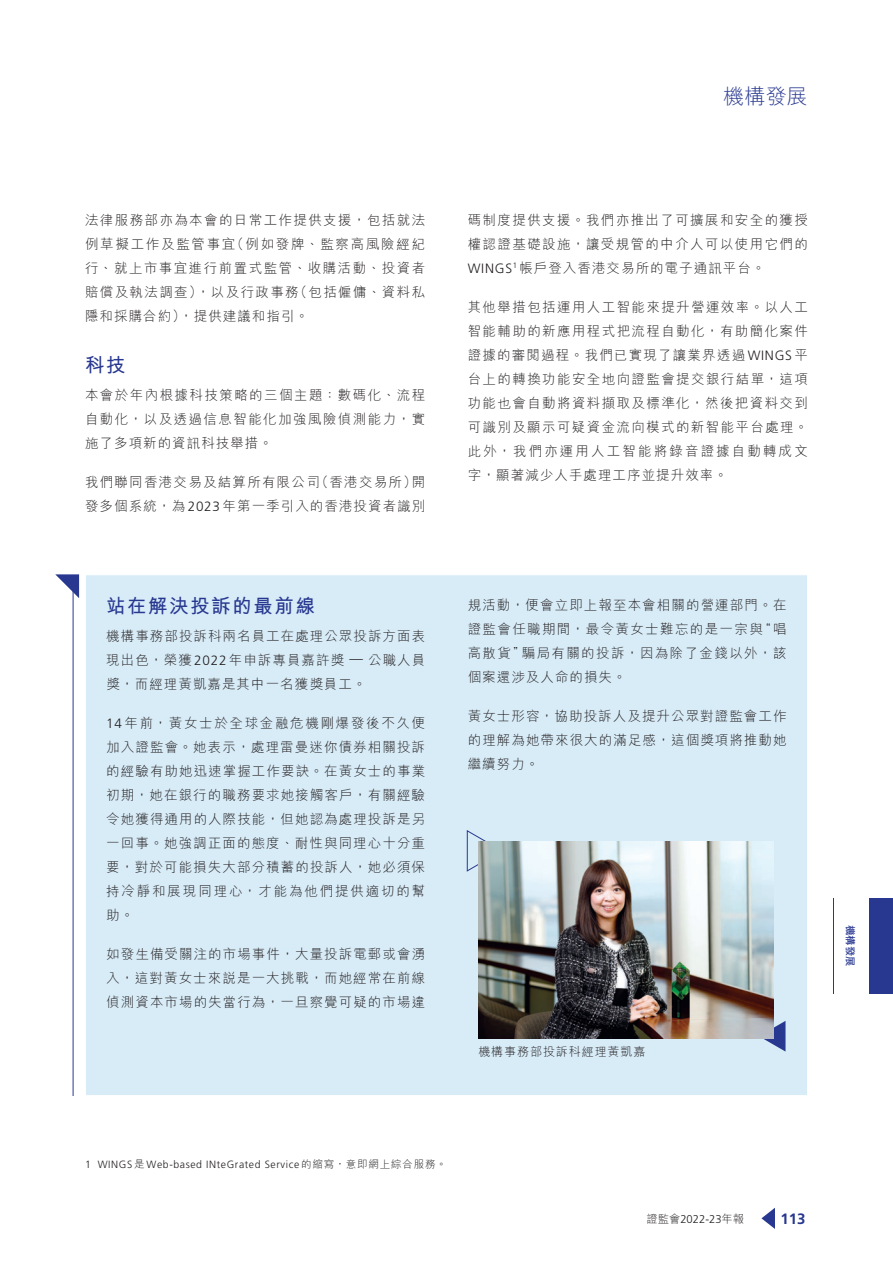
<style>
.page{position:relative;width:893px;height:1263px;background:#fff}
.page>*{position:absolute;margin:0;border:0;box-sizing:border-box;transform-origin:0 0}
.t1{font:300 21px "M Hei HK";color:#283890}
.t2{font:700 19.5px "M Hei HK";letter-spacing:.075em;color:#283890}
.t3{font:700 15px "Frutiger LT Std";color:#283890}
.t4{font:300 13.5px/24px "M Hei HK";letter-spacing:.08em;color:#231f20;text-align:justify}
.t5{font:300 12px "M Hei HK";letter-spacing:.075em;color:#231f20}
.t6{font:300 11.25px "Frutiger LT Std";color:#231f20}
.t7{font:300 10.5px "Frutiger LT Std";letter-spacing:.055em;color:#231f20}
.t8{font:700 10.5px "M Hei HK";color:#283890}
.s1{font-family:"Frutiger LT Std"}
.s2{font-family:"M Hei HK"}
</style>
<div class="page">
<svg style="left:761px;top:1208px;width:14px;height:21px"></svg>
<hr style="left:833px;top:898px;width:1px;height:96px;background:#283890">
<div style="left:869px;top:898px;width:24px;height:96px;background:#283890"></div>
<div style="left:85px;top:574px;width:723px;height:522px;background:#d8ecf8;border:1px solid #fff"></div>
<hr style="left:73px;top:583px;width:1px;height:513px;background:#283890">
<svg style="left:55px;top:574px;width:24px;height:24px"></svg>
<svg style="left:466px;top:830px;width:20px;height:42px"></svg>
<svg style="left:764px;top:1021px;width:21px;height:30px"></svg>
<img style="left:478px;top:841px;width:296px;height:198px">
<h1 class="t1" style="left:723px;top:85px;width:86px">機構發展</h1>
<p class="t4" style="left:85px;top:208px;width:342px">法律服務部亦為本會的日常工作提供支援，包括就法例草擬工作及監管事宜（例如發牌、監察高風險經紀行、就上市事宜進行前置式監管、收購活動、投資者賠償及執法調查），以及行政事務（包括僱傭、資料私隱和採購合約），提供建議和指引。</p>
<h1 class="t2" style="left:85px;top:350px;width:42px">科技</h1>
<p class="t4" style="left:85px;top:383px;width:342px">本會於年內根據科技策略的三個主題：數碼化、流程自動化，以及透過信息智能化加強風險偵測能力，實施了多項新的資訊科技舉措。</p>
<p class="t4" style="left:85px;top:470px;width:342px">我們聯同香港交易及結算所有限公司（香港交易所）開發多個系統，為<span class="s1">2023</span>年第一季引入的香港投資者識別</p>
<h1 class="t2" style="left:106px;top:592px;width:210px">站在解決投訴的最前線</h1>
<p class="t4" style="left:106px;top:624px;width:320px">機構事務部投訴科兩名員工在處理公眾投訴方面表現出色，榮獲<span class="s1">2022</span>年申訴專員嘉許獎 <sup>—</sup> 公職人員獎，而經理黃凱嘉是其中一名獲獎員工。</p>
<p class="t4" style="left:106px;top:711px;width:320px"><span class="s1">14</span>年前，黃女士於全球金融危機剛爆發後不久便加入證監會。她表示，處理雷曼迷你債券相關投訴的經驗有助她迅速掌握工作要訣。在黃女士的事業初期，她在銀行的職務要求她接觸客戶，有關經驗令她獲得通用的人際技能，但她認為處理投訴是另一回事。她強調正面的態度、耐性與同理心十分重要，對於可能損失大部分積蓄的投訴人，她必須保持冷靜和展現同理心，才能為他們提供適切的幫助。</p>
<p class="t4" style="left:106px;top:942px;width:320px">如發生備受關注的市場事件，大量投訴電郵或會湧入，這對黃女士來說是一大挑戰，而她經常在前線偵測資本市場的失當行為，一旦察覺可疑的市場違</p>
<p class="t4" style="left:468px;top:208px;width:342px">碼制度提供支援。我們亦推出了可擴展和安全的獲授權認證基礎設施，讓受規管的中介人可以使用它們的<span class="s1">WINGS</span><sup>1</sup> 帳戶登入香港交易所的電子通訊平台。</p>
<p class="t4" style="left:468px;top:294px;width:342px">其他舉措包括運用人工智能來提升營運效率。以人工智能輔助的新應用程式把流程自動化，有助簡化案件證據的審閱過程。我們已實現了讓業界透過<span class="s1">WINGS</span>平台上的轉換功能安全地向證監會提交銀行結單，這項功能也會自動將資料擷取及標準化，然後把資料交到可識別及顯示可疑資金流向模式的新智能平台處理。此外，我們亦運用人工智能將錄音證據自動轉成文字，顯著減少人手處理工序並提升效率。</p>
<p class="t4" style="left:468px;top:593px;width:320px">規活動，便會立即上報至本會相關的營運部門。在證監會任職期間，最令黃女士難忘的是一宗與“唱高散貨”騙局有關的投訴，因為除了金錢以外，該個案還涉及人命的損失。</p>
<p class="t4" style="left:468px;top:704px;width:320px">黃女士形容，協助投訴人及提升公眾對證監會工作的理解為她帶來很大的滿足感，這個獎項將推動她繼續努力。</p>
<p class="t5" style="left:478px;top:1046px;width:169px">機構事務部投訴科經理黃凱嘉</p>
<p class="t8" style="left:858px;top:925px;width:43px;rotate:90deg">機構發展</p>
<p class="t7" style="left:85px;top:1158px;width:363px">1 WINGS <span class="s2">是</span> Web-based INteGrated Service <span class="s2">的縮寫，意即網上綜合服務。</span></p>
<p class="t6" style="left:647px;top:1212px;width:99px"><span class="s2">證監會</span>2022-23<span class="s2">年報</span></p>
<p class="t3" style="left:780px;top:1210px;width:27px">113</p>
</div>
